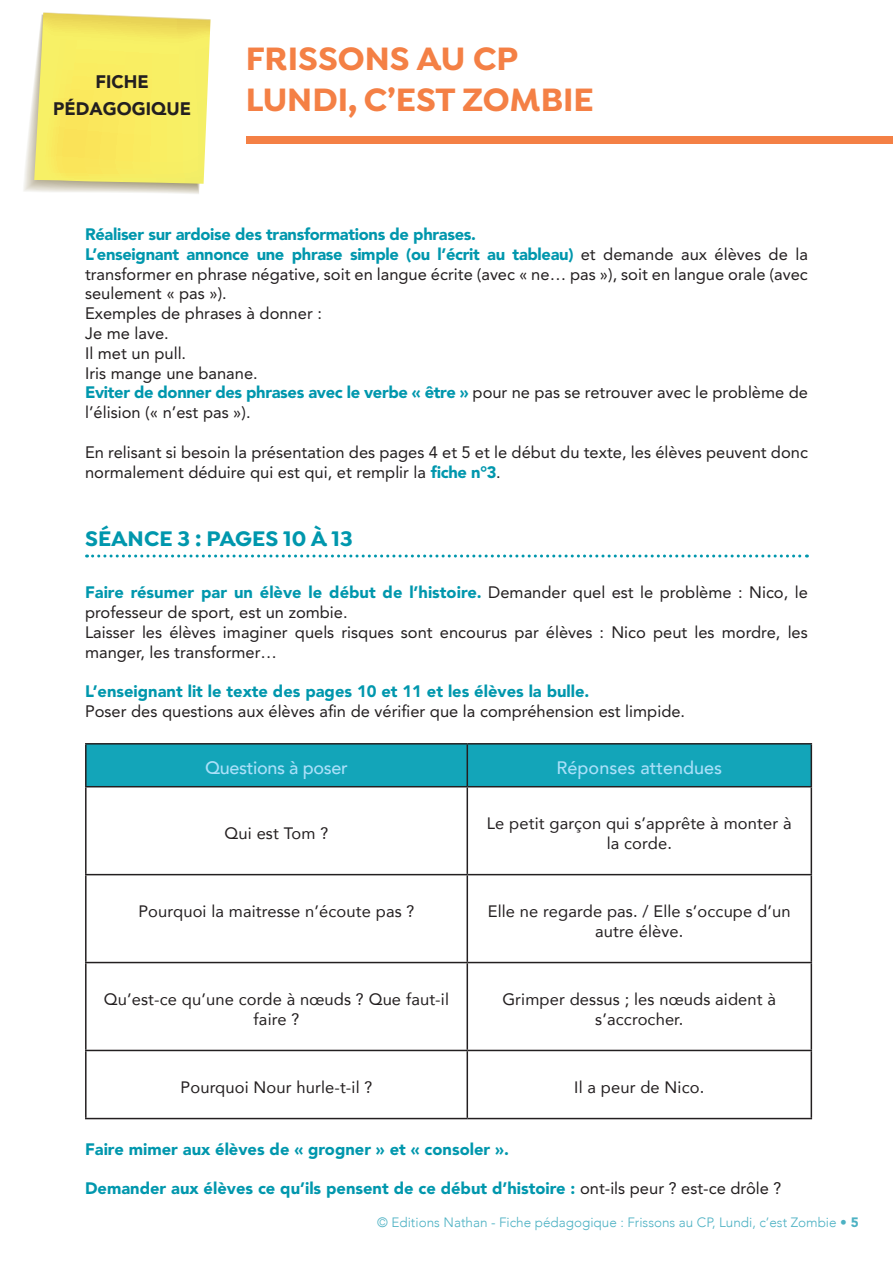
<style>
.page{position:relative;width:893px;height:1263px;background:#fff}
.page>*{position:absolute;margin:0;border:0;box-sizing:border-box;transform-origin:0 0}
.t1{font:700 34.5px/41.4px "Isidora";color:#f48045}
.Titre_seance{font:700 22.5px "Isidora";color:#0097ad}
.t2{font:500 18px "Avenir";color:#aae0f9}
.t3{font:900 18px/27px "Avenir LT Std";color:#231f20;text-align:center}
.t4{font:500 18px "Avenir";letter-spacing:-.02em;color:#aae0f9}
.t5{font:16.5px/19.8px "Avenir LT Std";color:#231f20}
.Texte_Case_Fiche_4{font:16.5px/19.8px "Avenir";letter-spacing:.01em;color:#231f20;text-align:center}
.t6{font:900 16.5px "Avenir LT Std";color:#0097ad}
.t7{font:900 16.5px "Avenir LT Std";letter-spacing:-.02em;color:#0097ad}
.t8{font:300 13.5px "Avenir";color:#4cb1c3}
.s1{font-weight:900;color:#0097ad}
.s2{font-weight:400;color:#231f20}
.s3{font-family:"Avenir LT Std";font-weight:900}
</style>
<div class="page">
<div style="left:246px;top:136px;width:647px;height:8px;background:#f48045"></div>
<svg style="left:24px;top:12px;width:187px;height:182px;background:#f4e977"></svg>
<svg style="left:87px;top:554px;width:720px;height:3px"></svg>
<div style="left:87px;top:744px;width:724px;height:42px;background:#13a5b9"></div>
<hr style="left:85px;top:787px;width:2px;height:87px;background:#231f20">
<hr style="left:467px;top:787px;width:1px;height:87px;background:#231f20">
<hr style="left:811px;top:787px;width:1px;height:87px;background:#231f20">
<hr style="left:85px;top:874px;width:382px;height:1px;background:#231f20">
<hr style="left:85px;top:875px;width:2px;height:87px;background:#231f20">
<hr style="left:467px;top:874px;width:345px;height:1px;background:#231f20">
<hr style="left:467px;top:875px;width:1px;height:87px;background:#231f20">
<hr style="left:811px;top:875px;width:1px;height:87px;background:#231f20">
<hr style="left:85px;top:962px;width:382px;height:1px;background:#231f20">
<hr style="left:85px;top:963px;width:2px;height:87px;background:#231f20">
<hr style="left:467px;top:962px;width:345px;height:1px;background:#231f20">
<hr style="left:467px;top:963px;width:1px;height:87px;background:#231f20">
<hr style="left:811px;top:963px;width:1px;height:87px;background:#231f20">
<hr style="left:85px;top:1050px;width:382px;height:1px;background:#231f20">
<hr style="left:85px;top:1051px;width:2px;height:67px;background:#231f20">
<hr style="left:467px;top:1050px;width:345px;height:1px;background:#231f20">
<hr style="left:467px;top:1051px;width:1px;height:67px;background:#231f20">
<hr style="left:811px;top:1051px;width:1px;height:67px;background:#231f20">
<hr style="left:85px;top:1118px;width:382px;height:1px;background:#231f20">
<hr style="left:467px;top:1118px;width:345px;height:1px;background:#231f20">
<hr style="left:85px;top:743px;width:382px;height:1px;background:#231f20">
<hr style="left:85px;top:744px;width:2px;height:42px;background:#231f20">
<hr style="left:467px;top:743px;width:345px;height:1px;background:#231f20">
<hr style="left:467px;top:744px;width:1px;height:42px;background:#231f20">
<hr style="left:811px;top:744px;width:1px;height:42px;background:#231f20">
<hr style="left:85px;top:786px;width:382px;height:1px;background:#231f20">
<hr style="left:467px;top:786px;width:345px;height:1px;background:#231f20">
<p class="t3" style="left:53px;top:68px;width:140px">FICHE<br>PÉDAGOGIQUE</p>
<h1 class="t1" style="left:246px;top:39px;width:350px">FRISSONS AU CP<br>LUNDI, C’EST ZOMBIE</h1>
<p class="t7" style="left:85px;top:224px;width:393px">Réaliser sur ardoise des transformations de phrases.</p>
<p class="t5" style="left:85px;top:244px;width:724px;text-align:justify"><span class="s1">L’enseignant annonce une phrase simple (ou l’écrit au tableau)</span> et demande aux élèves de la transformer en phrase négative, soit en langue écrite (avec « ne… pas »), soit en langue orale (avec seulement « pas »).</p>
<p class="t5" style="left:85px;top:304px;width:238px">Exemples de phrases à donner :</p>
<p class="t5" style="left:85px;top:323px;width:85px">Je me lave.</p>
<p class="t5" style="left:85px;top:343px;width:103px">Il met un pull.</p>
<p class="t5" style="left:85px;top:363px;width:174px">Iris mange une banane.</p>
<p class="t5" style="left:85px;top:383px;width:724px"><span class="s1">Eviter de donner des phrases avec le verbe « être »</span> pour ne pas se retrouver avec le problème de l’élision (« n’est pas »).</p>
<p class="t5" style="left:85px;top:442px;width:724px">En relisant si besoin la présentation des pages 4 et 5 et le début du texte, les élèves peuvent donc normalement déduire qui est qui, et remplir la <span class="s1">fiche n°3</span>.</p>
<p class="Titre_seance" style="left:85px;top:525px;width:269px">SÉANCE 3 : PAGES 10 À 13</p>
<p class="t5" style="left:85px;top:583px;width:724px"><span class="s1">Faire résumer par un élève le début de l’histoire.</span> Demander quel est le problème : Nico, le professeur de sport, est un zombie.</p>
<p class="t5" style="left:85px;top:622px;width:724px">Laisser les élèves imaginer quels risques sont encourus par élèves : Nico peut les mordre, les manger, les transformer…</p>
<p class="t6" style="left:85px;top:682px;width:506px">L’enseignant lit le texte des pages 10 et 11 et les élèves la bulle.</p>
<p class="t5" style="left:85px;top:702px;width:602px">Poser des questions aux élèves afin de vérifier que la compréhension est limpide.</p>
<p class="t4" style="left:205px;top:752px;width:144px">Questions à poser</p>
<p class="t2" style="left:557px;top:752px;width:167px">Réponses attendues</p>
<p class="Texte_Case_Fiche_4" style="left:225px;top:823px;width:105px">Qui est Tom ?</p>
<p class="Texte_Case_Fiche_4" style="left:487px;top:813px;width:306px">Le petit garçon qui s’apprête à monter à la corde.</p>
<p class="Texte_Case_Fiche_4" style="left:138px;top:901px;width:278px">Pourquoi la maitresse n’écoute pas ?</p>
<p class="Texte_Case_Fiche_4" style="left:488px;top:901px;width:304px">Elle ne regarde pas. / Elle s’occupe d’un autre élève.</p>
<p class="Texte_Case_Fiche_4" style="left:104px;top:989px;width:347px">Qu’est-ce qu’une corde à nœuds ? Que faut-il faire ?</p>
<p class="Texte_Case_Fiche_4" style="left:502px;top:989px;width:275px">Grimper dessus ; les nœuds aident à s’accrocher.</p>
<p class="Texte_Case_Fiche_4" style="left:180px;top:1077px;width:193px">Pourquoi Nour hurle-t-il ?</p>
<p class="Texte_Case_Fiche_4" style="left:574px;top:1077px;width:132px">Il a peur de Nico.</p>
<p class="t6" style="left:85px;top:1139px;width:425px">Faire mimer aux élèves de « grogner » et « consoler ».</p>
<p class="t6" style="left:85px;top:1178px;width:698px">Demander aux élèves ce qu’ils pensent de ce début d’histoire : <span class="s2">ont-ils peur ? est-ce drôle ?</span></p>
<p class="t8" style="left:377px;top:1214px;width:483px">© Editions Nathan - Fiche pédagogique : Frissons au CP, Lundi, c’est Zombie • <span class="s3">5</span></p>
</div>
